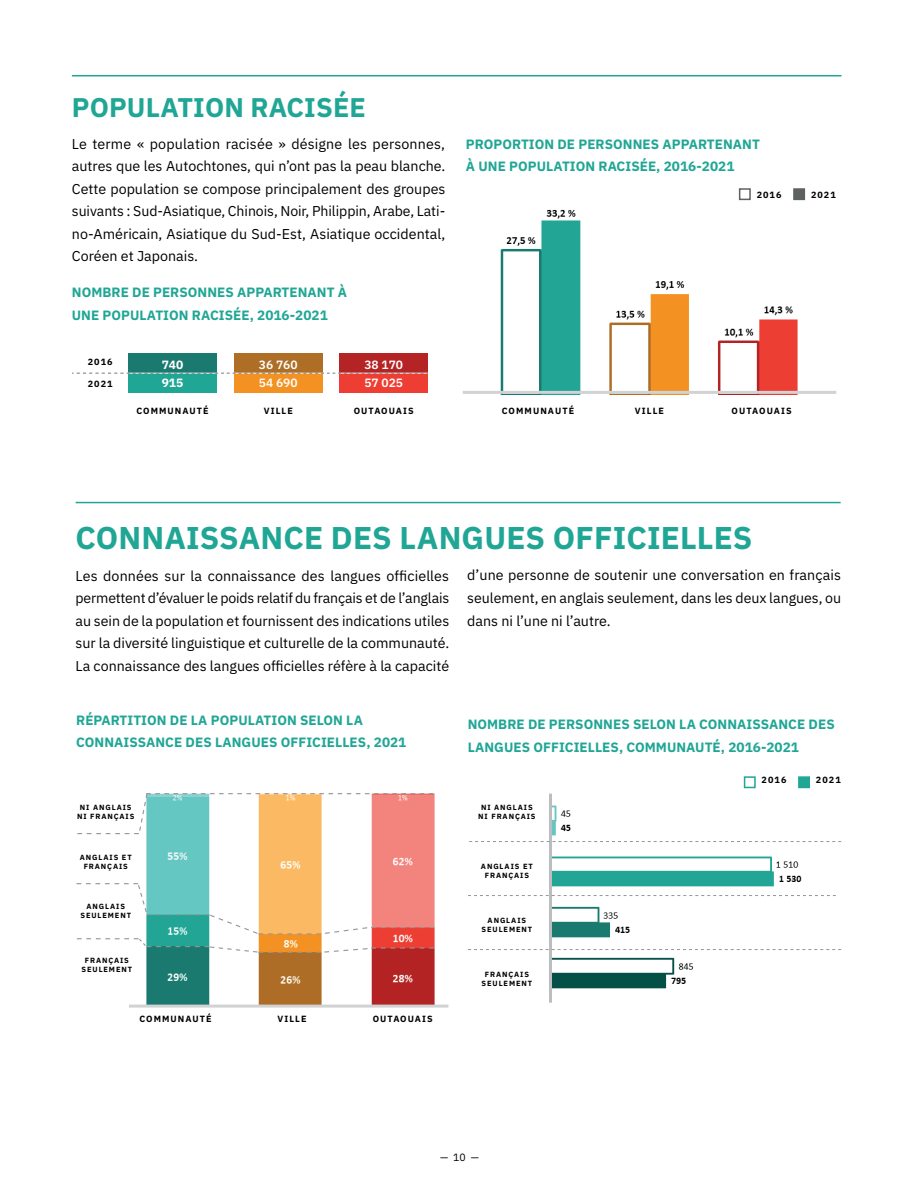
<style>
.page{position:relative;width:918px;height:1188px;background:#fff}
.page>*{position:absolute;margin:0;border:0;box-sizing:border-box;transform-origin:0 0}
.t1{font:700 31.5px "IBM Plex Sans";letter-spacing:.005em;color:#20a695}
.t2{font:700 27px "IBM Plex Sans";letter-spacing:.005em;color:#20a695}
.t3{font:14.25px/22.5px "IBM Plex Sans";color:#000001;text-align:justify}
.t4{font:700 13.5px/22.5px "IBM Plex Sans";letter-spacing:.005em;color:#20a695}
.t5{font:600 12px "IBM Plex Sans";color:#fff}
.t6{font:700 12px "IBM Plex Sans";color:#fff}
.t7{font:10.5px "IBM Plex Sans";color:#000001}
.t8{font:700 9px "IBM Plex Sans";letter-spacing:.12em;color:#000001}
.t9{font:700 7.5px/9px "IBM Plex Sans";letter-spacing:.12em;color:#000001;text-align:center}
</style>
<div class="page">
<div style="left:128px;top:354px;width:89px;height:19px;background:#1a7a6f"></div>
<div style="left:234px;top:354px;width:89px;height:19px;background:#ae6e26"></div>
<div style="left:340px;top:354px;width:88px;height:19px;background:#b52425"></div>
<div style="left:128px;top:373px;width:89px;height:20px;background:#20a695"></div>
<div style="left:234px;top:373px;width:89px;height:20px;background:#f39122"></div>
<div style="left:340px;top:373px;width:88px;height:20px;background:#ee3e33"></div>
<svg style="left:72px;top:373px;width:356px;height:1px"></svg>
<hr style="left:72px;top:75px;width:770px;height:1px;background:#20a695">
<hr style="left:76px;top:502px;width:765px;height:1px;background:#20a695">
<img style="left:500px;top:209px;width:298px;height:182px">
<div style="left:793px;top:188px;width:12px;height:12px;background:#5d6162;border:2px solid #5d6162"></div>
<div style="left:739px;top:188px;width:12px;height:12px;border:2px solid #5d6162"></div>
<hr style="left:463px;top:391px;width:373px;height:3px;background:#d1d2d4">
<img style="left:117px;top:793px;width:332px;height:214px">
<img style="left:549px;top:793px;width:293px;height:196px">
<hr style="left:549px;top:794px;width:3px;height:209px;background:#bcbdc0">
<svg style="left:469px;top:841px;width:372px;height:1px"></svg>
<svg style="left:468px;top:895px;width:368px;height:1px"></svg>
<svg style="left:468px;top:949px;width:373px;height:1px"></svg>
<div style="left:744px;top:776px;width:12px;height:12px;border:2px solid #20a695"></div>
<div style="left:798px;top:776px;width:12px;height:12px;background:#20a695;border:2px solid #20a695"></div>
<hr style="left:129px;top:1005px;width:319px;height:3px;background:#d1d2d4">
<svg style="left:77px;top:793px;width:356px;height:41px"></svg>
<svg style="left:76px;top:883px;width:358px;height:70px"></svg>
<h2 class="t2" style="left:72px;top:86px;width:296px">POPULATION RACISÉE</h2>
<p class="t3" style="left:72px;top:131px;width:375px">Le terme « population racisée » désigne les personnes, autres que les Autochtones, qui n’ont pas la peau blanche.<br>Cette population se compose principalement des groupes suivants : Sud-Asiatique, Chinois, Noir, Philippin, Arabe, Lati&shy;no-Américain, Asiatique du Sud-Est, Asiatique occidental, Coréen et Japonais.</p>
<p class="t4" style="left:466px;top:131px;width:295px">PROPORTION DE PERSONNES APPARTENANT<br>À UNE POPULATION RACISÉE, 2016-2021</p>
<p class="t4" style="left:72px;top:280px;width:277px">NOMBRE DE PERSONNES APPARTENANT À<br>UNE POPULATION RACISÉE, 2016-2021</p>
<p class="t8" style="left:757px;top:188px;width:26px">2016</p>
<p class="t8" style="left:811px;top:188px;width:26px">2021</p>
<p class="t8" style="left:88px;top:354px;width:26px">2016</p>
<p class="t6" style="left:162px;top:355px;width:23px">740</p>
<p class="t5" style="left:259px;top:355px;width:40px">36 760</p>
<p class="t5" style="left:364px;top:355px;width:40px">38 170</p>
<p class="t8" style="left:88px;top:377px;width:26px">2021</p>
<p class="t6" style="left:162px;top:373px;width:23px">915</p>
<p class="t5" style="left:259px;top:373px;width:40px">54 690</p>
<p class="t5" style="left:364px;top:373px;width:40px">57 025</p>
<p class="t8" style="left:136px;top:404px;width:74px">COMMUNAUTÉ</p>
<p class="t8" style="left:264px;top:404px;width:31px">VILLE</p>
<p class="t8" style="left:354px;top:404px;width:61px">OUTAOUAIS</p>
<p class="t8" style="left:502px;top:404px;width:74px">COMMUNAUTÉ</p>
<p class="t8" style="left:635px;top:404px;width:31px">VILLE</p>
<p class="t8" style="left:732px;top:404px;width:61px">OUTAOUAIS</p>
<h1 class="t1" style="left:76px;top:513px;width:678px">CONNAISSANCE DES LANGUES OFFICIELLES</h1>
<p class="t3" style="left:76px;top:563px;width:375px">Les données sur la connaissance des langues officielles permettent d’évaluer le poids relatif du français et de l’anglais au sein de la population et fournissent des indications utiles sur la diversité linguistique et culturelle de la communauté.<br>La connaissance des langues officielles réfère à la capacité</p>
<p class="t3" style="left:467px;top:563px;width:375px">d’une personne de soutenir une conversation en français seulement, en anglais seulement, dans les deux langues, ou dans ni l’une ni l’autre.</p>
<p class="t4" style="left:76px;top:707px;width:332px">RÉPARTITION DE LA POPULATION SELON LA<br>CONNAISSANCE DES LANGUES OFFICIELLES, 2021</p>
<p class="t9" style="left:77px;top:802px;width:59px">NI ANGLAIS<br>NI FRANÇAIS</p>
<p class="t9" style="left:80px;top:852px;width:53px">ANGLAIS ET<br>FRANÇAIS</p>
<p class="t9" style="left:80px;top:901px;width:52px">ANGLAIS<br>SEULEMENT</p>
<p class="t9" style="left:82px;top:955px;width:52px">FRANÇAIS<br>SEULEMENT</p>
<p class="t8" style="left:139px;top:1011px;width:74px">COMMUNAUTÉ</p>
<p class="t8" style="left:277px;top:1011px;width:31px">VILLE</p>
<p class="t8" style="left:373px;top:1011px;width:61px">OUTAOUAIS</p>
<p class="t4" style="left:468px;top:712px;width:369px">NOMBRE DE PERSONNES SELON LA CONNAISSANCE DES<br>LANGUES OFFICIELLES, COMMUNAUTÉ, 2016-2021</p>
<p class="t9" style="left:478px;top:802px;width:59px">NI ANGLAIS<br>NI FRANÇAIS</p>
<p class="t9" style="left:481px;top:861px;width:53px">ANGLAIS ET<br>FRANÇAIS</p>
<p class="t9" style="left:482px;top:915px;width:52px">ANGLAIS<br>SEULEMENT</p>
<p class="t9" style="left:482px;top:969px;width:52px">FRANÇAIS<br>SEULEMENT</p>
<p class="t8" style="left:762px;top:773px;width:26px">2016</p>
<p class="t8" style="left:816px;top:773px;width:26px">2021</p>
<p class="t7" style="left:440px;top:1149px;width:40px">— 10 —</p>
</div>
